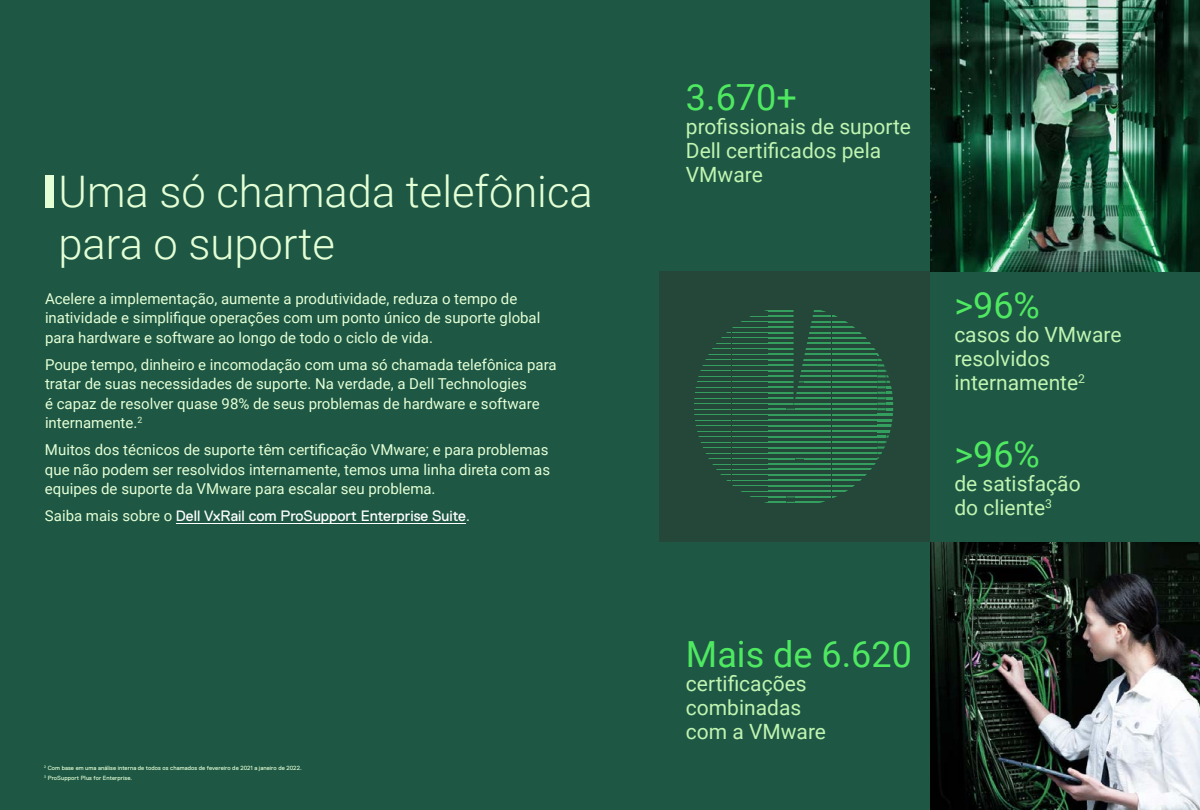
<style>
.page{position:relative;width:1200px;height:810px;background:#1e5744}
.page>*{position:absolute;margin:0;border:0;box-sizing:border-box;transform-origin:0 0}
.t1{font:300 43.5px/52.2px "Roboto";color:#e4ffd6}
.t2{font:36px "Roboto";color:#4fe861}
.t3{font:21px/24px "Roboto";color:#c0f4b1}
.t4{font:15px/19.5px "Roboto";color:#e4ffd6}
.t5{font:15px "Dell Replica";color:#fff}
.t6{font:6px/10.1px "Dell Replica";letter-spacing:.01em;color:#e4ffd6}
.s1{font-family:"Roboto";color:#e4ffd6}
</style>
<div class="page">
<hr style="left:176px;top:523px;width:290px;height:1px;background:#fff">
<img style="left:930px;top:0;width:270px;height:271px">
<img style="left:930px;top:542px;width:270px;height:268px">
<div style="left:659px;top:271px;width:270px;height:271px;background:#244739"></div>
<svg style="left:694px;top:310px;width:200px;height:193px"></svg>
<div style="left:45px;top:176px;width:8px;height:32px;background:#e4ffd6"></div>
<h1 class="t1" style="left:58px;top:164px;width:536px">Uma só chamada telefônica para o suporte</h1>
<p class="t4" style="left:45px;top:288px;width:497px">Acelere a implementação, aumente a produtividade, reduza o tempo de inatividade e simplifique operações com um ponto único de suporte global para hardware e software ao longo de todo o ciclo de vida.</p>
<p class="t4" style="left:45px;top:354px;width:513px">Poupe tempo, dinheiro e incomodação com uma só chamada telefônica para tratar de suas necessidades de suporte. Na verdade, a Dell Technologies<br>é capaz de resolver quase 98% de seus problemas de hardware e software internamente.<sup>2</sup></p>
<p class="t4" style="left:45px;top:440px;width:507px;text-align:justify">Muitos dos técnicos de suporte têm certificação VMware; e para problemas que não podem ser resolvidos internamente, temos uma linha direta com as equipes de suporte da VMware para escalar seu problema.</p>
<p class="t5" style="left:45px;top:508px;width:426px"><span class="s1">Saiba mais sobre o</span> Dell VxRail com ProSupport Enterprise Suite<span class="s1">.</span></p>
<p class="t6" style="left:44px;top:763px;width:259px"><sup>2</sup> Com base em uma análise interna de todos os chamados de fevereiro de 2021 a janeiro de 2022.<br><sup>3</sup> ProSupport Plus for Enterprise.</p>
<h2 class="t2" style="left:686px;top:72px;width:112px">3.670+</h2>
<h3 class="t3" style="left:686px;top:114px;width:227px">profissionais de suporte<br>Dell certificados pela<br>VMware</h3>
<h2 class="t2" style="left:954px;top:280px;width:87px">&gt;96%</h2>
<h3 class="t3" style="left:954px;top:322px;width:169px">casos do VMware resolvidos internamente<sup>2</sup></h3>
<h2 class="t2" style="left:954px;top:429px;width:87px">&gt;96%</h2>
<h3 class="t3" style="left:954px;top:471px;width:128px">de satisfação do cliente<sup>3</sup></h3>
<h2 class="t2" style="left:686px;top:629px;width:227px">Mais de 6.620</h2>
<h3 class="t3" style="left:686px;top:671px;width:142px">certificações combinadas com a VMware</h3>
</div>
